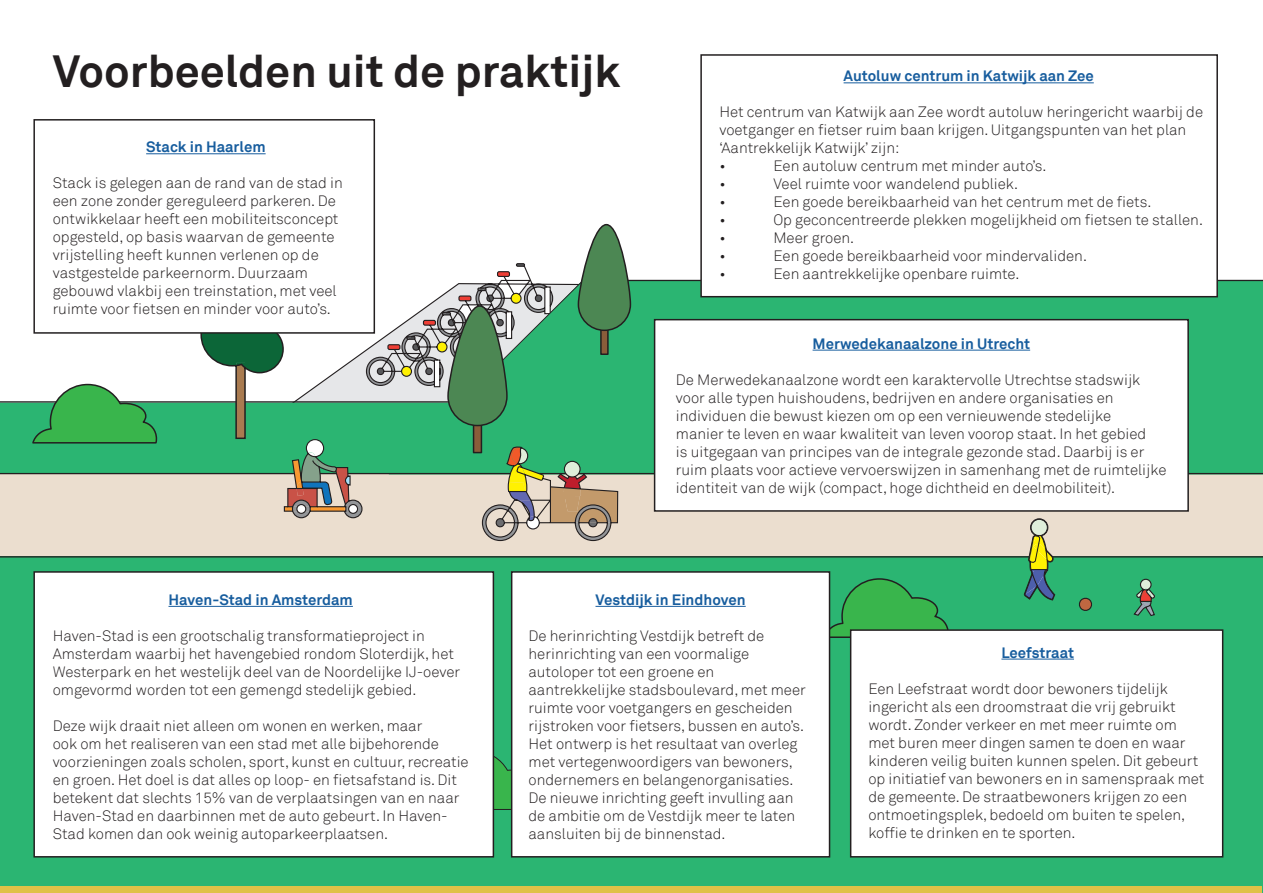
<style>
.page{position:relative;width:1263px;height:893px;background:#fff}
.page>*{position:absolute;margin:0;border:0;box-sizing:border-box;transform-origin:0 0}
.t1{font:700 45px "Akkurat";color:#231f20}
.t2{font:300 15px/18px "Akkurat";color:#231f20}
.t3{font:700 15px "Akkurat";color:#175d9e}
</style>
<div class="page">
<div style="left:0;top:403px;width:200px;height:70px;background:#2bb572"></div>
<div style="left:0;top:474px;width:1263px;height:82px;background:#ebdecf"></div>
<div style="left:619px;top:281px;width:644px;height:192px;background:#2bb572"></div>
<hr style="left:0;top:401px;width:470px;height:2px;background:#231f20">
<hr style="left:586px;top:280px;width:677px;height:1px;background:#231f20">
<hr style="left:0;top:473px;width:1263px;height:1px;background:#231f20">
<svg style="left:31px;top:383px;width:127px;height:61px"></svg>
<svg style="left:578px;top:225px;width:52px;height:105px;fill:#4c8753"></svg>
<div style="left:578px;top:224px;width:53px;height:107px;border:2px solid #231f20;border-radius:26px"></div>
<div style="left:0;top:557px;width:1263px;height:336px;background:#2bb572"></div>
<hr style="left:0;top:556px;width:1263px;height:1px;background:#231f20">
<svg style="left:494px;top:751px;width:17px;height:59px"></svg>
<div style="left:0;top:887px;width:1262px;height:6px;background:#dfc147"></div>
<div style="left:34px;top:572px;width:459px;height:285px;background:#fff"></div>
<div style="left:33px;top:571px;width:461px;height:286px;border:2px solid #231f20"></div>
<hr style="left:168px;top:606px;width:185px;height:1px;background:#175d9e">
<div style="left:701px;top:55px;width:516px;height:242px;background:#fff"></div>
<div style="left:700px;top:54px;width:518px;height:243px;border:2px solid #231f20"></div>
<hr style="left:843px;top:83px;width:251px;height:1px;background:#175d9e">
<div style="left:655px;top:320px;width:533px;height:191px;background:#fff"></div>
<div style="left:654px;top:319px;width:535px;height:193px;border:2px solid #231f20"></div>
<hr style="left:812px;top:350px;width:218px;height:1px;background:#175d9e">
<svg style="left:830px;top:577px;width:119px;height:62px"></svg>
<svg style="left:200px;top:263px;width:419px;height:295px;background:#90bc9c"></svg>
<div style="left:34px;top:120px;width:340px;height:213px;background:#fff"></div>
<div style="left:33px;top:119px;width:342px;height:215px;border:2px solid #231f20"></div>
<hr style="left:146px;top:153px;width:120px;height:1px;background:#175d9e">
<svg style="left:1078px;top:578px;width:77px;height:38px"></svg>
<div style="left:1030px;top:518px;width:18px;height:19px;border:2px solid #231f20;border-radius:50%"></div>
<svg style="left:1022px;top:519px;width:34px;height:82px"></svg>
<div style="left:851px;top:630px;width:372px;height:227px;background:#fff"></div>
<div style="left:850px;top:629px;width:373px;height:228px;border:2px solid #231f20"></div>
<hr style="left:1001px;top:659px;width:73px;height:1px;background:#175d9e">
<div style="left:512px;top:572px;width:317px;height:285px;background:#fff"></div>
<div style="left:511px;top:571px;width:319px;height:286px;border:2px solid #231f20"></div>
<hr style="left:595px;top:606px;width:151px;height:1px;background:#175d9e">
<p class="t1" style="left:53px;top:42px;width:569px">Voorbeelden uit de praktijk</p>
<p class="t3" style="left:146px;top:138px;width:121px">Stack in Haarlem</p>
<p class="t2" style="left:53px;top:174px;width:292px">Stack is gelegen aan de rand van de stad in een zone zonder gereguleerd parkeren. De ontwikkelaar heeft een mobiliteitsconcept opgesteld, op basis waarvan de gemeente vrijstelling heeft kunnen verlenen op de vastgestelde parkeernorm. Duurzaam gebouwd vlakbij een treinstation, met veel ruimte voor fietsen en minder voor auto’s.</p>
<p class="t3" style="left:843px;top:67px;width:252px">Autoluw centrum in Katwijk aan Zee</p>
<p class="t2" style="left:719px;top:104px;width:485px">Het centrum van Katwijk aan Zee wordt autoluw heringericht waarbij de voetganger en fietser ruim baan krijgen. Uitgangspunten van het plan ‘Aantrekkelijk Katwijk’ zijn:</p>
<p class="t2" style="left:719px;top:158px;width:8px">•</p>
<p class="t2" style="left:773px;top:158px;width:274px">Een autoluw centrum met minder auto’s.</p>
<p class="t2" style="left:719px;top:176px;width:8px">•</p>
<p class="t2" style="left:773px;top:176px;width:246px">Veel ruimte voor wandelend publiek.</p>
<p class="t2" style="left:719px;top:194px;width:8px">•</p>
<p class="t2" style="left:773px;top:194px;width:379px">Een goede bereikbaarheid van het centrum met de fiets.</p>
<p class="t2" style="left:719px;top:212px;width:8px">•</p>
<p class="t2" style="left:773px;top:212px;width:431px">Op geconcentreerde plekken mogelijkheid om fietsen te stallen.</p>
<p class="t2" style="left:719px;top:230px;width:8px">•</p>
<p class="t2" style="left:773px;top:230px;width:82px">Meer groen.</p>
<p class="t2" style="left:719px;top:248px;width:8px">•</p>
<p class="t2" style="left:773px;top:248px;width:315px">Een goede bereikbaarheid voor mindervaliden.</p>
<p class="t2" style="left:719px;top:266px;width:8px">•</p>
<p class="t2" style="left:773px;top:266px;width:247px">Een aantrekkelijke openbare ruimte.</p>
<p class="t3" style="left:812px;top:334px;width:219px">Merwedekanaalzone in Utrecht</p>
<p class="t2" style="left:676px;top:371px;width:492px">De Merwedekanaalzone wordt een karaktervolle Utrechtse stadswijk voor alle typen huishoudens, bedrijven en andere organisaties en individuen die bewust kiezen om op een vernieuwende stedelijke<br>manier te leven en waar kwaliteit van leven voorop staat. In het gebied<br>is uitgegaan van principes van de integrale gezonde stad. Daarbij is er ruim plaats voor actieve vervoerswijzen in samenhang met de ruimtelijke identiteit van de wijk (compact, hoge dichtheid en deelmobiliteit).</p>
<p class="t3" style="left:168px;top:590px;width:186px">Haven-Stad in Amsterdam</p>
<p class="t2" style="left:53px;top:627px;width:409px">Haven-Stad is een grootschalig transformatieproject in Amsterdam waarbij het havengebied rondom Sloterdijk, het Westerpark en het westelijk deel van de Noordelijke IJ-oever omgevormd worden tot een gemengd stedelijk gebied.</p>
<p class="t2" style="left:53px;top:717px;width:417px">Deze wijk draait niet alleen om wonen en werken, maar<br>ook om het realiseren van een stad met alle bijbehorende voorzieningen zoals scholen, sport, kunst en cultuur, recreatie en groen. Het doel is dat alles op loop- en fietsafstand is. Dit betekent dat slechts 15% van de verplaatsingen van en naar Haven-Stad en daarbinnen met de auto gebeurt. In Haven-Stad komen dan ook weinig autoparkeerplaatsen.</p>
<p class="t3" style="left:595px;top:590px;width:152px">Vestdijk in Eindhoven</p>
<p class="t2" style="left:528px;top:627px;width:279px">De herinrichting Vestdijk betreft de herinrichting van een voormalige autoloper tot een groene en aantrekkelijke stadsboulevard, met meer ruimte voor voetgangers en gescheiden rijstroken voor fietsers, bussen en auto’s.<br>Het ontwerp is het resultaat van overleg met vertegenwoordigers van bewoners, ondernemers en belangenorganisaties.<br>De nieuwe inrichting geeft invulling aan de ambitie om de Vestdijk meer te laten aansluiten bij de binnenstad.</p>
<p class="t3" style="left:1001px;top:643px;width:74px">Leefstraat</p>
<p class="t2" style="left:868px;top:680px;width:337px">Een Leefstraat wordt door bewoners tijdelijk ingericht als een droomstraat die vrij gebruikt wordt. Zonder verkeer en met meer ruimte om met buren meer dingen samen te doen en waar kinderen veilig buiten kunnen spelen. Dit gebeurt op initiatief van bewoners en in samenspraak met de gemeente. De straatbewoners krijgen zo een ontmoetingsplek, bedoeld om buiten te spelen, koffie te drinken en te sporten.</p>
</div>
